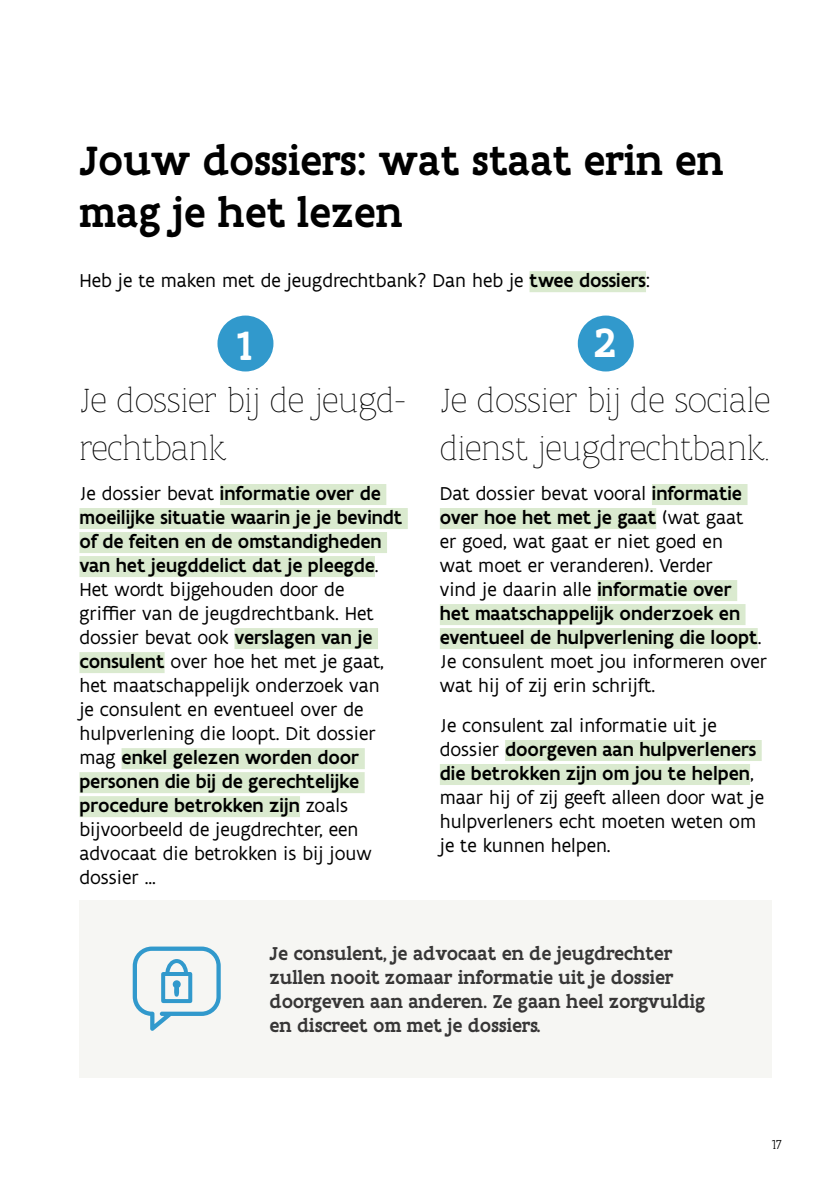
<style>
.page{position:relative;width:840px;height:1191px;background:#fff}
.page>*{position:absolute;margin:0;border:0;box-sizing:border-box;transform-origin:0 0}
.t1{font:500 44px/52px "Flanders Art Serif";color:#000}
.t2{font:500 44px "Flanders Art Serif";color:#fff}
.t3{font:100 36px/48px "Flanders Art Serif";color:#000}
.t4{font:20px/24px "Flanders Art Sans";color:#000}
.t5{font:500 20px/24px "Flanders Art Serif";color:#373636}
.t6{font:300 14px "Flanders Art Serif";color:#000}
.s1{font-weight:500}
</style>
<div class="page">
<div style="left:79px;top:899px;width:692px;height:178px;background:#f6f6f3"></div>
<div style="left:529px;top:271px;width:116px;height:21px;background:#daeacf"></div>
<div style="left:220px;top:484px;width:166px;height:21px;background:#daeacf"></div>
<div style="left:79px;top:508px;width:328px;height:21px;background:#daeacf"></div>
<div style="left:79px;top:532px;width:308px;height:21px;background:#daeacf"></div>
<div style="left:79px;top:556px;width:296px;height:21px;background:#daeacf"></div>
<div style="left:234px;top:628px;width:144px;height:21px;background:#daeacf"></div>
<div style="left:79px;top:652px;width:85px;height:21px;background:#daeacf"></div>
<div style="left:121px;top:748px;width:243px;height:21px;background:#daeacf"></div>
<div style="left:79px;top:772px;width:285px;height:21px;background:#daeacf"></div>
<div style="left:79px;top:796px;width:221px;height:21px;background:#daeacf"></div>
<div style="left:651px;top:484px;width:96px;height:21px;background:#daeacf"></div>
<div style="left:439px;top:508px;width:217px;height:21px;background:#daeacf"></div>
<div style="left:597px;top:580px;width:139px;height:21px;background:#daeacf"></div>
<div style="left:439px;top:604px;width:306px;height:21px;background:#daeacf"></div>
<div style="left:439px;top:628px;width:318px;height:21px;background:#daeacf"></div>
<div style="left:505px;top:740px;width:256px;height:21px;background:#daeacf"></div>
<div style="left:439px;top:764px;width:310px;height:21px;background:#daeacf"></div>
<div style="left:217px;top:315px;width:56px;height:56px;background:#3199cc;border-radius:50%"></div>
<div style="left:577px;top:315px;width:56px;height:56px;background:#3199cc;border-radius:50%"></div>
<svg style="left:133px;top:946px;width:87px;height:84px"></svg>
<div style="left:174px;top:984px;width:5px;height:12px;border:1px solid #3199cc;border-radius:50%"></div>
<h1 class="t1" style="left:79px;top:134px;width:645px">Jouw dossiers: wat staat erin en mag je het lezen</h1>
<p class="t4" style="left:79px;top:269px;width:571px">Heb je te maken met de jeugdrechtbank? Dan heb je <span class="s1">twee dossiers</span>:</p>
<h1 class="t2" style="left:237px;top:317px;width:18px">1</h1>
<h1 class="t2" style="left:593px;top:314px;width:23px">2</h1>
<h2 class="t3" style="left:79px;top:377px;width:327px">Je dossier bij de jeugd&shy;rechtbank</h2>
<p class="t4" style="left:79px;top:482px;width:324px">Je dossier bevat <span class="s1">informatie over de moeilijke situatie waarin je je bevindt of de feiten en de omstandigheden van het jeugddelict dat je pleegde</span>.<br>Het wordt bijgehouden door de griffier van de jeugdrechtbank. Het dossier bevat ook <span class="s1">verslagen van je consulent</span> over hoe het met je gaat, het maatschappelijk onderzoek van<br>je consulent en eventueel over de hulpverlening die loopt. Dit dossier mag <span class="s1">enkel gelezen worden door personen die bij de gerechtelijke procedure betrokken zijn</span> zoals bijvoorbeeld de jeugdrechter, een advocaat die betrokken is bij jouw dossier ...</p>
<h2 class="t3" style="left:439px;top:377px;width:332px">Je dossier bij de sociale dienst jeugdrechtbank.</h2>
<p class="t4" style="left:439px;top:482px;width:329px">Dat dossier bevat vooral <span class="s1">informatie over hoe het met je gaat</span> (wat gaat<br>er goed, wat gaat er niet goed en<br>wat moet er veranderen). Verder<br>vind je daarin alle <span class="s1">informatie over<br>het maatschappelijk onderzoek en eventueel de hulpverlening die loopt</span>.<br>Je consulent moet jou informeren over wat hij of zij erin schrijft.</p>
<p class="t4" style="left:439px;top:714px;width:325px">Je consulent zal informatie uit je dossier <span class="s1">doorgeven aan hulpverleners die betrokken zijn om jou te helpen</span>, maar hij of zij geeft alleen door wat je hulpverleners echt moeten weten om je te kunnen helpen.</p>
<p class="t5" style="left:269px;top:941px;width:437px">Je consulent, je advocaat en de jeugdrechter zullen nooit zomaar informatie uit je dossier doorgeven aan anderen. Ze gaan heel zorgvuldig en discreet om met je dossiers.</p>
<p class="t6" style="left:771px;top:1136px;width:12px">17</p>
</div>
